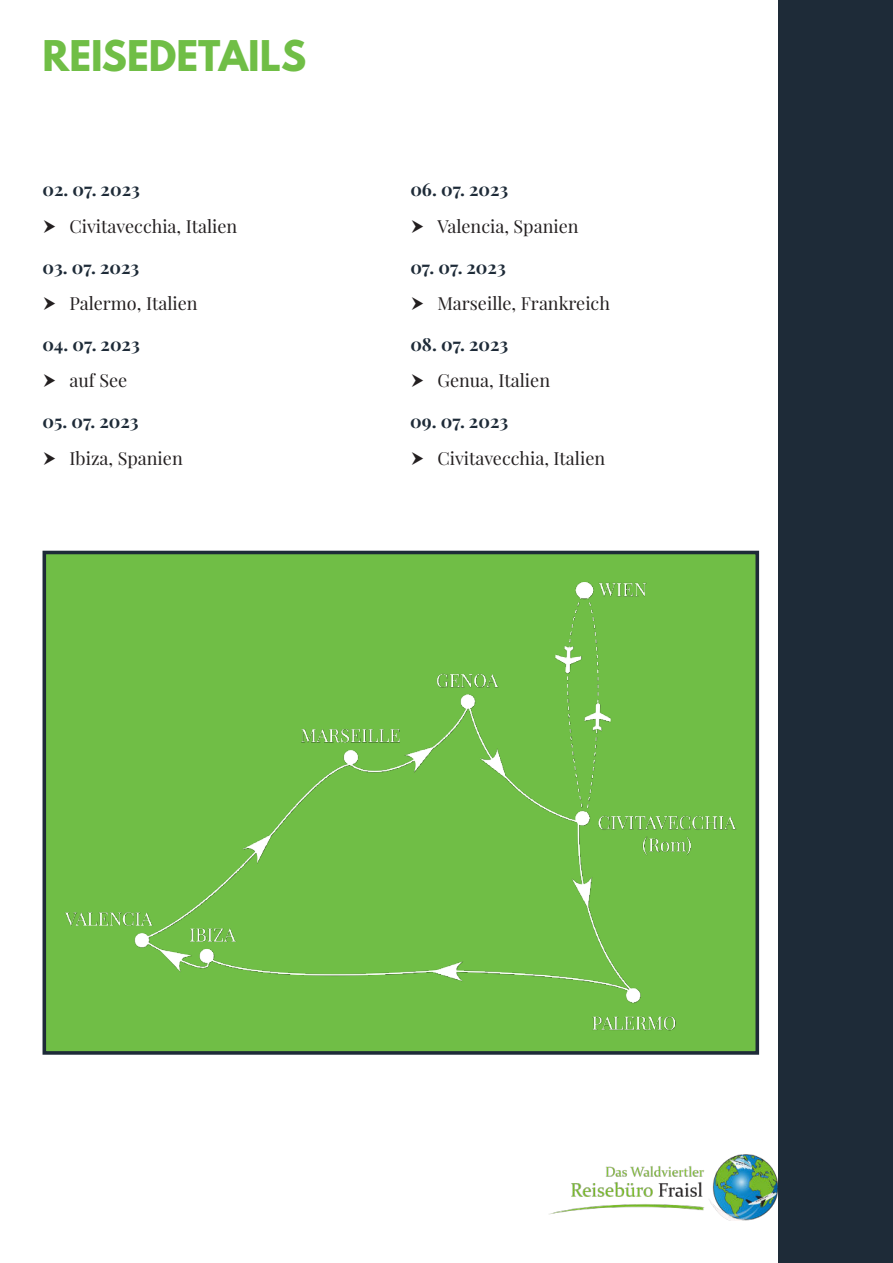
<style>
.page{position:relative;width:893px;height:1263px;background:#fff}
.page>*{position:absolute;margin:0;border:0;box-sizing:border-box;transform-origin:0 0}
.t1{font:700 37.5px "League Spartan";color:#70be46}
.t2{font:18px "Playfair Display";color:#231f20}
.t3{font:700 18px "Playfair Display";color:#1e2b38}
</style>
<div class="page">
<div style="left:778px;top:0;width:115px;height:1263px;background:#1e2b38"></div>
<img style="left:549px;top:1154px;width:228px;height:66px">
<div style="left:44px;top:552px;width:713px;height:501px;background:#70be46"></div>
<div style="left:43px;top:551px;width:716px;height:504px;border:4px solid #1e2b38"></div>
<img style="left:65px;top:582px;width:671px;height:449px">
<h1 class="t1" style="left:43px;top:36px;width:265px">REISEDETAILS</h1>
<p class="t3" style="left:43px;top:182px;width:99px">02. 07. 2023</p>
<p class="t2" style="left:70px;top:219px;width:169px">Civitavecchia, Italien</p>
<p class="t3" style="left:410px;top:182px;width:100px">06. 07. 2023</p>
<p class="t2" style="left:437px;top:219px;width:143px">Valencia, Spanien</p>
<p class="t3" style="left:43px;top:260px;width:98px">03. 07. 2023</p>
<p class="t3" style="left:410px;top:260px;width:97px">07. 07. 2023</p>
<p class="t2" style="left:70px;top:296px;width:130px">Palermo, Italien</p>
<p class="t2" style="left:437px;top:296px;width:174px">Marseille, Frankreich</p>
<p class="t3" style="left:43px;top:337px;width:99px">04. 07. 2023</p>
<p class="t3" style="left:410px;top:337px;width:100px">08. 07. 2023</p>
<p class="t2" style="left:70px;top:373px;width:59px">auf See</p>
<p class="t2" style="left:437px;top:373px;width:114px">Genua, Italien</p>
<p class="t3" style="left:43px;top:414px;width:98px">05. 07. 2023</p>
<p class="t3" style="left:410px;top:414px;width:99px">09. 07. 2023</p>
<p class="t2" style="left:70px;top:450px;width:115px">Ibiza, Spanien</p>
<p class="t2" style="left:437px;top:450px;width:169px">Civitavecchia, Italien</p>
</div>
